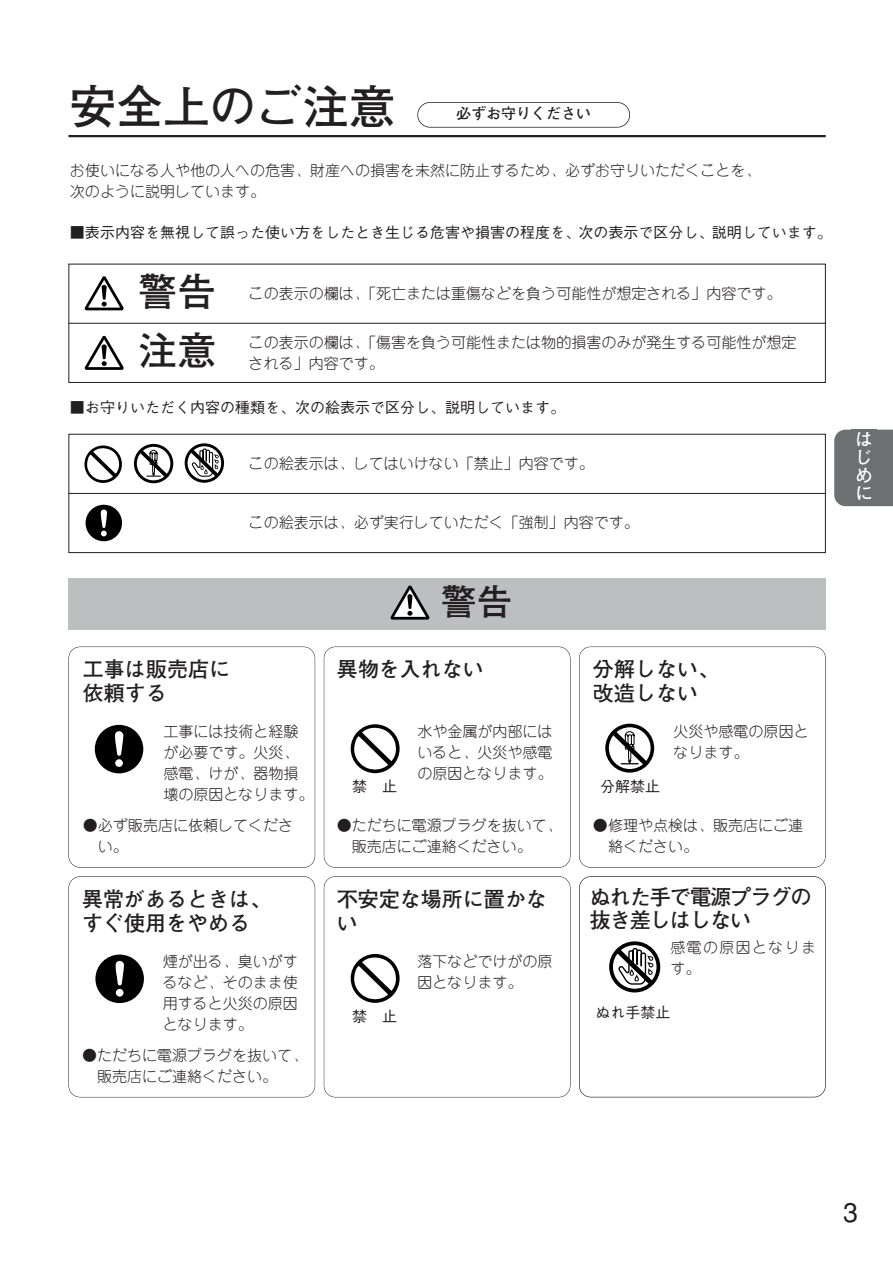
<style>
.page{position:relative;width:893px;height:1262px;background:#fff}
.page>*{position:absolute;margin:0;border:0;box-sizing:border-box;transform-origin:0 0}
.t1{font:700 46.5px "Futo Go B101";color:#231f20}
.t2{font:700 39px/59.6px "Futo Go B101";color:#231f20}
.t3{font:700 36px "Futo Go B101";color:#231f20}
.t4{font:500 27px "Gothic BBB";color:#231f20}
.t5{font:700 21.3px/22.4px "Futo Go B101";letter-spacing:-.055em;color:#231f20}
.t6{font:700 21px/24px "Futo Go B101";color:#231f20}
.t7{font:700 18px/18px "Futo Go B101";color:#fff;text-align:justify}
.t8{font:300 15px/21px "Jun 101";color:#231f20}
.t9{font:500 15px "Gothic BBB";color:#231f20}
.t10{font:700 15px "Futo Go B101";color:#231f20}
.t11{font:300 14.85px/21px "Jun 101";letter-spacing:.1em;color:#231f20}
</style>
<div class="page">
<div style="left:417px;top:102px;width:213px;height:26px;border:2px solid #231f20;border-radius:13px"></div>
<hr style="left:68px;top:135px;width:757px;height:2px;background:#231f20">
<div style="left:834px;top:429px;width:58px;height:77px;background:#6d6f71"></div>
<div style="left:851px;top:429px;width:25px;height:77px;background:#6d6f71"></div>
<div style="left:68px;top:578px;width:757px;height:51px;background:#bcbec0"></div>
<svg style="left:390px;top:585px;width:40px;height:34px"></svg>
<div style="left:68px;top:646px;width:247px;height:221px;border:1px solid #231f20;border-radius:12px"></div>
<div style="left:324px;top:646px;width:246px;height:221px;border:1px solid #231f20;border-radius:12px"></div>
<div style="left:579px;top:646px;width:246px;height:221px;border:1px solid #231f20;border-radius:12px"></div>
<div style="left:68px;top:876px;width:247px;height:221px;border:1px solid #231f20;border-radius:12px"></div>
<div style="left:324px;top:876px;width:246px;height:221px;border:1px solid #231f20;border-radius:12px"></div>
<svg style="left:94px;top:724px;width:50px;height:50px"></svg>
<div style="left:95px;top:725px;width:48px;height:48px;background:#000;border-radius:50%"></div>
<div style="left:115px;top:759px;width:8px;height:8px;background:#fff;border-radius:50%"></div>
<svg style="left:115px;top:731px;width:8px;height:25px"></svg>
<div style="left:351px;top:724px;width:48px;height:49px;background:#000;border-radius:50%"></div>
<svg style="left:353px;top:726px;width:44px;height:44px"></svg>
<svg style="left:625px;top:745px;width:30px;height:28px"></svg>
<svg style="left:605px;top:723px;width:49px;height:49px"></svg>
<div style="left:95px;top:954px;width:49px;height:49px;background:#000;border-radius:50%"></div>
<div style="left:116px;top:989px;width:7px;height:7px;background:#fff;border-radius:50%"></div>
<svg style="left:115px;top:960px;width:9px;height:25px"></svg>
<div style="left:351px;top:954px;width:48px;height:48px;background:#000;border-radius:50%"></div>
<svg style="left:353px;top:956px;width:44px;height:44px"></svg>
<div style="left:68px;top:264px;width:757px;height:119px;border:1px solid #231f20"></div>
<hr style="left:68px;top:323px;width:757px;height:1px;background:#231f20">
<svg style="left:84px;top:276px;width:40px;height:34px"></svg>
<svg style="left:84px;top:336px;width:40px;height:34px"></svg>
<div style="left:68px;top:434px;width:757px;height:119px;border:1px solid #231f20"></div>
<hr style="left:68px;top:493px;width:757px;height:1px;background:#231f20">
<svg style="left:84px;top:445px;width:38px;height:38px"></svg>
<svg style="left:86px;top:447px;width:34px;height:34px"></svg>
<div style="left:86px;top:505px;width:36px;height:36px;background:#000;border-radius:50%"></div>
<svg style="left:100px;top:509px;width:7px;height:27px"></svg>
<svg style="left:134px;top:444px;width:39px;height:39px"></svg>
<svg style="left:185px;top:443px;width:39px;height:40px"></svg>
<div style="left:579px;top:876px;width:246px;height:221px;border:1px solid #231f20;border-radius:12px"></div>
<svg style="left:609px;top:941px;width:51px;height:51px"></svg>
<h1 class="t1" style="left:70px;top:89px;width:327px">安全上のご注意</h1>
<p class="t10" style="left:456px;top:108px;width:137px">必ずお守りください</p>
<p class="t8" style="left:70px;top:162px;width:692px">お使いになる人や他の人への危害、財産への損害を未然に防止するため、必ずお守りいただくことを、次のように説明しています。</p>
<p class="t9" style="left:70px;top:226px;width:763px">■表示内容を無視して誤った使い方をしたとき生じる危害や損害の程度を、次の表示で区分し、説明しています。</p>
<h2 class="t2" style="left:138px;top:265px;width:79px">警告注意</h2>
<p class="t8" style="left:249px;top:284px;width:534px">この表示の欄は、「死亡または重傷などを負う可能性が想定される」内容です。</p>
<p class="t8" style="left:249px;top:333px;width:549px">この表示の欄は、「傷害を負う可能性または物的損害のみが発生する可能性が想定される」内容です。</p>
<p class="t9" style="left:70px;top:402px;width:497px">■お守りいただく内容の種類を、次の絵表示で区分し、説明しています。</p>
<p class="t8" style="left:249px;top:455px;width:346px">この絵表示は、してはいけない「禁止」内容です。</p>
<p class="t8" style="left:249px;top:514px;width:391px">この絵表示は、必ず実行していただく「強制」内容です。</p>
<h3 class="t6" style="left:83px;top:659px;width:148px">工事は販売店に依頼する</h3>
<p class="t8" style="left:163px;top:723px;width:152px">工事には技術と経験が必要です。火災、感電、けが、器物損壊の原因となります。</p>
<p class="t8" style="left:98px;top:816px;width:197px;text-indent:-15px">●必ず販売店に依頼してください。</p>
<h3 class="t6" style="left:82px;top:889px;width:191px">異常があるときは、すぐ使用をやめる</h3>
<p class="t8" style="left:163px;top:953px;width:137px;text-align:justify">煙が出る、臭いがするなど、そのまま使用すると火災の原因となります。</p>
<p class="t8" style="left:97px;top:1046px;width:212px;text-indent:-15px">●ただちに電源プラグを抜いて、販売店にご連絡ください。</p>
<h3 class="t3" style="left:441px;top:588px;width:73px">警告</h3>
<h3 class="t6" style="left:337px;top:659px;width:148px">異物を入れない</h3>
<p class="t8" style="left:417px;top:723px;width:137px;text-align:justify">水や金属が内部にはいると、火災や感電の原因となります。</p>
<p class="t8" style="left:352px;top:816px;width:211px;text-indent:-15px">●ただちに電源プラグを抜いて、販売店にご連絡ください。</p>
<p class="t9" style="left:352px;top:780px;width:47px">禁　止</p>
<h3 class="t6" style="left:337px;top:889px;width:211px">不安定な場所に置かない</h3>
<p class="t8" style="left:417px;top:953px;width:137px">落下などでけがの原因となります。</p>
<p class="t9" style="left:352px;top:1010px;width:47px">禁　止</p>
<h3 class="t6" style="left:593px;top:659px;width:127px">分解しない、改造しない</h3>
<p class="t8" style="left:673px;top:723px;width:137px">火災や感電の原因となります。</p>
<p class="t9" style="left:600px;top:780px;width:62px">分解禁止</p>
<p class="t8" style="left:608px;top:816px;width:197px;text-indent:-15px">●修理や点検は、販売店にご連絡ください。</p>
<h3 class="t5" style="left:589px;top:888px;width:224px">ぬれた手で電源プラグの抜き差しはしない</h3>
<p class="t11" style="left:670px;top:939px;width:147px">感電の原因となります。</p>
<p class="t9" style="left:595px;top:1007px;width:76px">ぬれ手禁止</p>
<p class="t7" style="left:855px;top:433px;width:19px">はじめに</p>
<h3 class="t4" style="left:843px;top:1201px;width:17px">3</h3>
</div>
